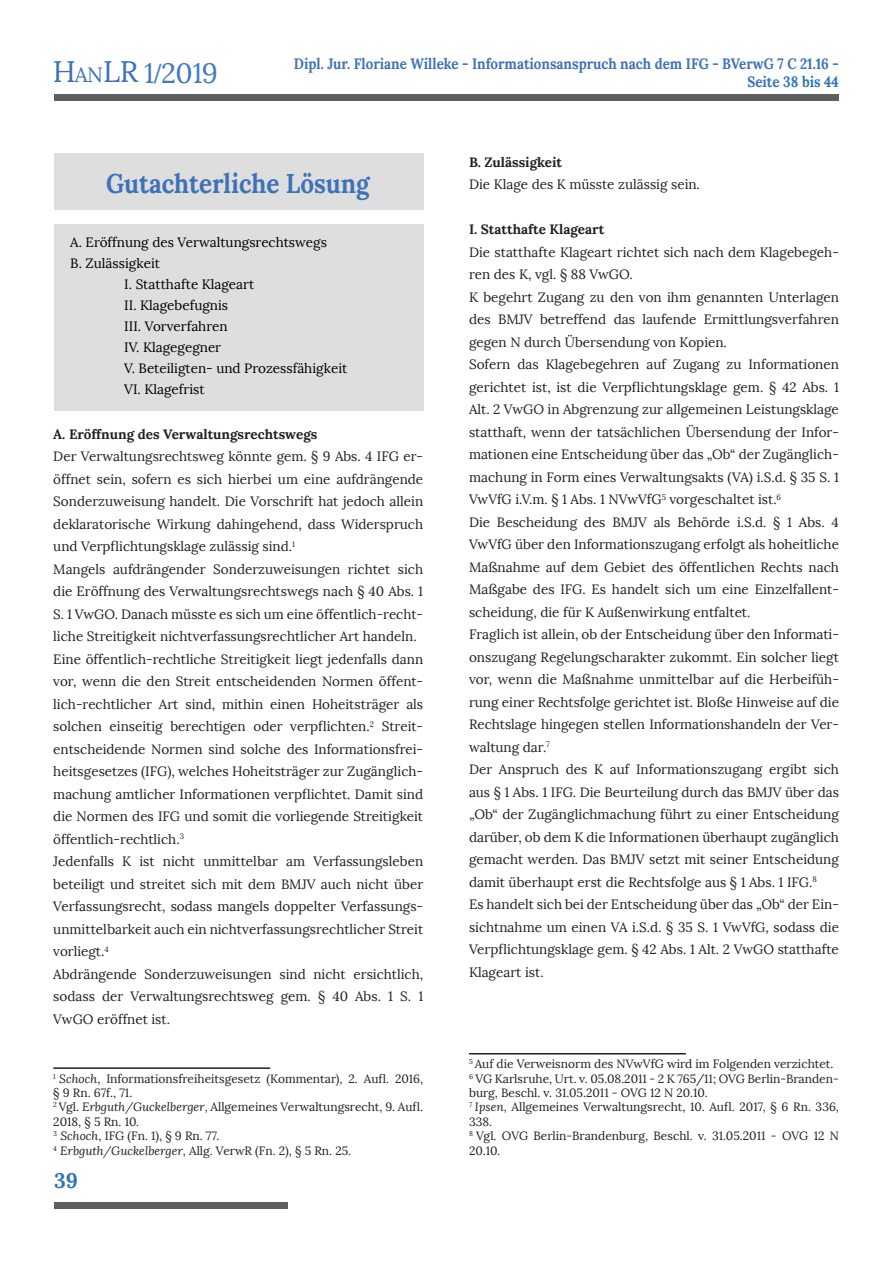
<style>
.page{position:relative;width:893px;height:1263px;background:#fff}
.page>*{position:absolute;margin:0;border:0;box-sizing:border-box;transform-origin:0 0}
.t1{font:27.9px "Lora";color:#437abf}
.t2{font:700 27px "Lora";color:#3d71b8;scale:.9 1}
.t3{font:700 21px "Lora";color:#2f74ba}
.t4{font:700 15px/18px "Lora";color:#3d71b8;text-align:right;scale:.9 1}
.t5{font:13.5px/22.5px "Lora";color:#231f20}
.t6{font:13.5px "Lora";color:#000001}
.t7{font:700 13.5px "Lora";color:#231f20}
.t8{font:12px/14.4px "Lora";color:#231f20}
.s1{font-size:29.55px;color:#3d71b8}
.s2{font-size:20.7px;color:#3d71b8}
.s3{font-family:"Times New Roman";font-weight:700}
.s4{color:#2e75bb}
.s5{font-style:italic}
</style>
<div class="page">
<div style="left:54px;top:95px;width:785px;height:6px;background:#5b5f5f"></div>
<div style="left:54px;top:1202px;width:234px;height:7px;background:#5b5f5f"></div>
<hr style="left:53px;top:1067px;width:217px;height:2px;background:#231f20">
<hr style="left:469px;top:1053px;width:217px;height:1px;background:#231f20">
<div style="left:54px;top:153px;width:370px;height:56px;background:#dedede"></div>
<div style="left:54px;top:224px;width:370px;height:186px;background:#dedede"></div>
<h1 class="t1" style="left:53px;top:56px;width:167px"><span class="s1">H</span><span class="s2">AN</span><span class="s1">LR</span> 1<span class="s3">/</span>2019</h1>
<p class="t4" style="left:294px;top:55px;width:607px">Dipl. Jur. Floriane Willeke - Informationsanspruch nach dem IFG - BVerwG 7 C 21.16 -<br>Seite <span class="s4">38 bis 44</span></p>
<h2 class="t2" style="left:106px;top:166px;width:294px">Gutachterliche Lösung</h2>
<p class="t6" style="left:70px;top:234px;width:258px">A. Eröffnung des Verwaltungsrechtswegs</p>
<p class="t6" style="left:70px;top:255px;width:91px">B. Zulässigkeit</p>
<p class="t6" style="left:124px;top:276px;width:132px">I. Statthafte Klageart</p>
<p class="t6" style="left:124px;top:297px;width:105px">II. Klagebefugnis</p>
<p class="t6" style="left:124px;top:318px;width:105px">III. Vorverfahren</p>
<p class="t6" style="left:124px;top:339px;width:98px">IV. Klagegegner</p>
<p class="t6" style="left:124px;top:360px;width:225px">V. Beteiligten- und Prozessfähigkeit</p>
<p class="t6" style="left:124px;top:381px;width:82px">VI. Klagefrist</p>
<p class="t7" style="left:53px;top:425px;width:266px">A. Eröffnung des Verwaltungsrechtswegs</p>
<p class="t5" style="left:53px;top:445px;width:371px">Der Verwaltungsrechtsweg könnte gem. § 9 Abs. 4 IFG er&shy;öffnet sein, sofern es sich hierbei um eine aufdrängende Sonderzuweisung handelt. Die Vorschrift hat jedoch allein deklaratorische Wirkung dahingehend, dass Widerspruch und Verpflichtungsklage zulässig sind.<sup>1<br></sup>Mangels aufdrängender Sonderzuweisungen richtet sich die Eröffnung des Verwaltungsrechtswegs nach § 40 Abs. 1<br>S. 1 VwGO. Danach müsste es sich um eine öffentlich-recht&shy;liche Streitigkeit nichtverfassungsrechtlicher Art handeln.<br>Eine öffentlich-rechtliche Streitigkeit liegt jedenfalls dann vor, wenn die den Streit entscheidenden Normen öffent&shy;lich-rechtlicher Art sind, mithin einen Hoheitsträger als solchen einseitig berechtigen oder verpflichten.<sup>2</sup> Streit&shy;entscheidende Normen sind solche des Informationsfrei&shy;heitsgesetzes (IFG), welches Hoheitsträger zur Zugänglich&shy;machung amtlicher Informationen verpflichtet. Damit sind die Normen des IFG und somit die vorliegende Streitigkeit öffentlich-rechtlich.<sup>3<br></sup>Jedenfalls K ist nicht unmittelbar am Verfassungsleben beteiligt und streitet sich mit dem BMJV auch nicht über Verfassungsrecht, sodass mangels doppelter Verfassungs&shy;unmittelbarkeit auch ein nichtverfassungsrechtlicher Streit vorliegt.<sup>4<br></sup>Abdrängende Sonderzuweisungen sind nicht ersichtlich, sodass der Verwaltungsrechtsweg gem. § 40 Abs. 1 S. 1<br>VwGO eröffnet ist.</p>
<p class="t8" style="left:53px;top:1071px;width:371px"><sup>1</sup> <span class="s5">Schoch</span>, Informationsfreiheitsgesetz (Kommentar), 2. Aufl. 2016, § 9 Rn. 67f., 71.<br><sup>2</sup> Vgl. <span class="s5">Erbguth/Guckelberger</span>, Allgemeines Verwaltungsrecht, 9. Aufl.<br>2018, § 5 Rn. 10.<br><sup>3</sup> <span class="s5">Schoch</span>, IFG (Fn. 1), § 9 Rn. 77.<br><sup>4</sup> <span class="s5">Erbguth/Guckelberger</span>, Allg. VerwR (Fn. 2), § 5 Rn. 25.</p>
<h3 class="t3" style="left:54px;top:1167px;width:25px">39</h3>
<p class="t7" style="left:469px;top:153px;width:95px">B. Zulässigkeit</p>
<p class="t5" style="left:469px;top:173px;width:232px">Die Klage des K müsste zulässig sein.</p>
<p class="t7" style="left:469px;top:221px;width:137px">I. Statthafte Klageart</p>
<p class="t5" style="left:469px;top:241px;width:371px">Die statthafte Klageart richtet sich nach dem Klagebegeh&shy;ren des K, vgl. § 88 VwGO.<br>K begehrt Zugang zu den von ihm genannten Unterlagen des BMJV betreffend das laufende Ermittlungsverfahren gegen N durch Übersendung von Kopien.<br>Sofern das Klagebegehren auf Zugang zu Informationen gerichtet ist, ist die Verpflichtungsklage gem. § 42 Abs. 1<br>Alt. 2 VwGO in Abgrenzung zur allgemeinen Leistungsklage statthaft, wenn der tatsächlichen Übersendung der Infor&shy;mationen eine Entscheidung über das „Ob“ der Zugänglich&shy;machung in Form eines Verwaltungsakts (VA) i.S.d. § 35 S. 1<br>VwVfG i.V.m. § 1 Abs. 1 NVwVfG<sup>5</sup> vorgeschaltet ist.<sup>6<br></sup>Die Bescheidung des BMJV als Behörde i.S.d. § 1 Abs. 4<br>VwVfG über den Informationszugang erfolgt als hoheitliche Maßnahme auf dem Gebiet des öffentlichen Rechts nach Maßgabe des IFG. Es handelt sich um eine Einzelfallent&shy;scheidung, die für K Außenwirkung entfaltet.<br>Fraglich ist allein, ob der Entscheidung über den Informati&shy;onszugang Regelungscharakter zukommt. Ein solcher liegt vor, wenn die Maßnahme unmittelbar auf die Herbeifüh&shy;rung einer Rechtsfolge gerichtet ist. Bloße Hinweise auf die Rechtslage hingegen stellen Informationshandeln der Ver&shy;waltung dar.<sup>7<br></sup>Der Anspruch des K auf Informationszugang ergibt sich aus § 1 Abs. 1 IFG. Die Beurteilung durch das BMJV über das „Ob“ der Zugänglichmachung führt zu einer Entscheidung darüber, ob dem K die Informationen überhaupt zugänglich gemacht werden. Das BMJV setzt mit seiner Entscheidung damit überhaupt erst die Rechtsfolge aus § 1 Abs. 1 IFG.<sup>8<br></sup>Es handelt sich bei der Entscheidung über das „Ob“ der Ein&shy;sichtnahme um einen VA i.S.d. § 35 S. 1 VwVfG, sodass die Verpflichtungsklage gem. § 42 Abs. 1 Alt. 2 VwGO statthafte Klageart ist.</p>
<p class="t8" style="left:469px;top:1057px;width:371px"><sup>5</sup> Auf die Verweisnorm des NVwVfG wird im Folgenden verzichtet.<br><sup>6</sup> VG Karlsruhe, Urt. v. 05.08.2011 - 2 K 765/11; OVG Berlin-Branden&shy;burg, Beschl. v. 31.05.2011 - OVG 12 N 20.10.<br><sup>7</sup> <span class="s5">Ipsen</span>, Allgemeines Verwaltungsrecht, 10. Aufl. 2017, § 6 Rn. 336, 338.<br><sup>8</sup> Vgl. OVG Berlin-Brandenburg, Beschl. v. 31.05.2011 - OVG 12 N 20.10.</p>
</div>
